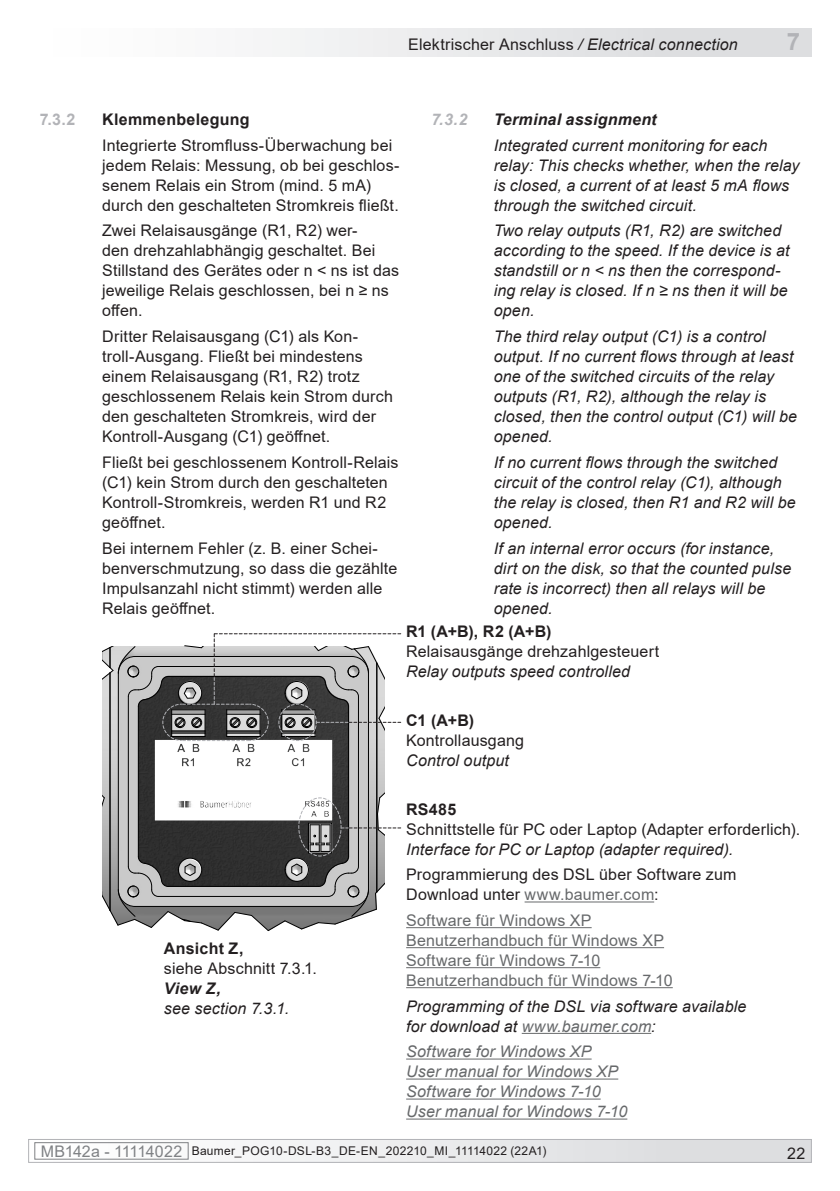
<style>
.page{position:relative;width:840px;height:1191px;background:#fff}
.page>*{position:absolute;margin:0;border:0;box-sizing:border-box;transform-origin:0 0}
.MB-Leiste_oben_recht{font:700 24px "Arial";color:#b2b3b7}
.Kapitel_Text_DE{font:16px/20px "Arial";letter-spacing:.01em;color:#231f20}
.Kapitel_Text_EN{font:italic 16px/20px "Arial";letter-spacing:.01em;color:#231f20}
.DE_links{font:16px/20px "Arial";letter-spacing:.01em;color:#231f20}
.EN_links{font:italic 16px/20px "Arial";letter-spacing:.01em;color:#231f20}
.DE_links-2{font:16px/20px "Arial";letter-spacing:.01em;color:#67696b}
.EN_links-2{font:italic 16px/20px "Arial";letter-spacing:.01em;color:#67696b}
.MB-Leiste_oben_recht-2{font:16px "Arial";letter-spacing:.01em;color:#231f20}
.DE_links-3{font:700 16px "Arial";letter-spacing:.015em;color:#231f20}
.Kapitel_1-1-1_EN{font:italic 700 16px "Arial";letter-spacing:.015em;color:#231f20}
.Kapitel_1-1-1_DE{font:700 16px "Arial";letter-spacing:.02em;color:#231f20}
.Kapitel_1-1-1_DE-2{font:700 16px "Arial";color:#b2b3b7}
.Kapitel_1-1-1_EN-2{font:italic 700 16px "Arial";color:#b2b3b7}
.t1{font:12px "Arial";letter-spacing:.02em;color:#231f20}
.s1{font-style:italic}
.s2{font-weight:700}
.s3{color:#67696b}
.s4{font-size:16px;color:#808285}
</style>
<div class="page">
<div style="left:29px;top:1139px;width:781px;height:23px;background:linear-gradient(to right,#f9f9f9,#dbdcdf)"></div>
<div style="left:35px;top:1142px;width:153px;height:17px;border:1px solid #808285"></div>
<div style="left:28px;top:1139px;width:783px;height:23px;border:1px solid #b2b3b7"></div>
<div style="left:28px;top:28px;width:783px;height:29px;background:linear-gradient(to right,#fff,#d8d9dc)"></div>
<img style="left:102px;top:741px;width:282px;height:40px">
<hr style="left:368px;top:673px;width:1px;height:216px;background:#000">
<hr style="left:118px;top:673px;width:1px;height:216px;background:#000">
<hr style="left:348px;top:706px;width:1px;height:150px;background:#000">
<hr style="left:138px;top:706px;width:1px;height:150px;background:#000">
<hr style="left:358px;top:696px;width:1px;height:170px;background:#000">
<hr style="left:128px;top:696px;width:1px;height:170px;background:#000">
<hr style="left:376px;top:663px;width:1px;height:229px;background:#000">
<hr style="left:110px;top:673px;width:1px;height:237px;background:#000">
<hr style="left:524px;top:901px;width:129px;height:1px;background:#67696b">
<hr style="left:406px;top:927px;width:185px;height:1px;background:#67696b">
<hr style="left:406px;top:947px;width:257px;height:1px;background:#67696b">
<hr style="left:406px;top:967px;width:194px;height:1px;background:#67696b">
<hr style="left:406px;top:987px;width:266px;height:1px;background:#67696b">
<hr style="left:521px;top:1033px;width:130px;height:1px;background:#67696b">
<hr style="left:406px;top:1058px;width:185px;height:1px;background:#67696b">
<hr style="left:406px;top:1078px;width:212px;height:1px;background:#67696b">
<hr style="left:406px;top:1098px;width:194px;height:1px;background:#67696b">
<hr style="left:406px;top:1118px;width:221px;height:1px;background:#67696b">
<svg style="left:102px;top:781px;width:298px;height:149px"></svg>
<svg style="left:102px;top:633px;width:298px;height:108px"></svg>
<p class="MB-Leiste_oben_recht-2" style="left:408px;top:33px;width:331px">Elektrischer Anschluss <span class="s1">/ Electrical connection</span></p>
<p class="MB-Leiste_oben_recht" style="left:786px;top:24px;width:15px">7</p>
<p class="Kapitel_1-1-1_DE-2" style="left:40px;top:108px;width:37px">7.3.2</p>
<p class="Kapitel_1-1-1_DE" style="left:102px;top:108px;width:149px">Klemmenbelegung</p>
<p class="Kapitel_Text_DE" style="left:102px;top:135px;width:299px">Integrierte Stromfluss-Überwachung bei jedem Relais: Messung, ob bei geschlos&shy;senem Relais ein Strom (mind. 5 mA) durch den geschalteten Stromkreis fließt.</p>
<p class="Kapitel_Text_DE" style="left:102px;top:221px;width:298px">Zwei Relaisausgänge (R1, R2) wer-<br>den drehzahlabhängig geschaltet. Bei<br>Stillstand des Gerätes oder n &lt; ns ist das jeweilige Relais geschlossen, bei n ≥ ns offen.</p>
<p class="Kapitel_Text_DE" style="left:102px;top:326px;width:292px">Dritter Relaisausgang (C1) als Kon&shy;troll-Ausgang. Fließt bei mindestens einem Relaisausgang (R1, R2) trotz geschlossenem Relais kein Strom durch den geschalteten Stromkreis, wird der Kontroll-Ausgang (C1) geöffnet.</p>
<p class="Kapitel_Text_DE" style="left:102px;top:452px;width:298px">Fließt bei geschlossenem Kontroll-Relais (C1) kein Strom durch den geschalteten Kontroll-Stromkreis, werden R1 und R2 geöffnet.</p>
<p class="Kapitel_Text_DE" style="left:102px;top:538px;width:296px">Bei internem Fehler (z. B. einer Schei&shy;benverschmutzung, so dass die gezählte Impulsanzahl nicht stimmt) werden alle Relais geöffnet.</p>
<p class="Kapitel_1-1-1_EN-2" style="left:431px;top:109px;width:37px">7.3.2</p>
<p class="Kapitel_1-1-1_EN" style="left:493px;top:109px;width:164px">Terminal assignment</p>
<p class="Kapitel_Text_EN" style="left:493px;top:135px;width:307px">Integrated current monitoring for each relay: This checks whether, when the relay is closed, a current of at least 5 mA flows through the switched circuit.</p>
<p class="Kapitel_Text_EN" style="left:493px;top:221px;width:297px">Two relay outputs (R1, R2) are switched according to the speed. If the device is at standstill or n &lt; ns then the correspond&shy;ing relay is closed. If n ≥ ns then it will be open.</p>
<p class="Kapitel_Text_EN" style="left:493px;top:327px;width:305px">The third relay output (C1) is a control output. If no current flows through at least one of the switched circuits of the relay outputs (R1, R2), although the relay is closed, then the control output (C1) will be opened.</p>
<p class="Kapitel_Text_EN" style="left:493px;top:452px;width:303px">If no current flows through the switched circuit of the control relay (C1), although the relay is closed, then R1 and R2 will be opened.</p>
<p class="Kapitel_Text_EN" style="left:493px;top:538px;width:299px">If an internal error occurs (for instance, dirt on the disk, so that the counted pulse rate is incorrect) then all relays will be opened.</p>
<p class="DE_links" style="left:164px;top:938px;width:155px"><span class="s2">Ansicht Z,<br></span>siehe Abschnitt 7.3.1.</p>
<p class="EN_links" style="left:164px;top:978px;width:127px"><span class="s2">View Z,<br></span>see section 7.3.1.</p>
<p class="DE_links-3" style="left:406px;top:620px;width:147px">R1 (A+B), R2 (A+B)</p>
<p class="DE_links" style="left:406px;top:641px;width:254px">Relaisausgänge drehzahlgesteuert</p>
<p class="EN_links" style="left:406px;top:662px;width:225px">Relay outputs speed controlled</p>
<p class="DE_links-3" style="left:406px;top:709px;width:69px">C1 (A+B)</p>
<p class="DE_links" style="left:406px;top:730px;width:119px">Kontrollausgang</p>
<p class="EN_links" style="left:406px;top:750px;width:104px">Control output</p>
<p class="DE_links-3" style="left:406px;top:797px;width:52px">RS485</p>
<p class="DE_links" style="left:406px;top:819px;width:395px">Schnittstelle für PC oder Laptop (Adapter erforderlich).</p>
<p class="EN_links" style="left:406px;top:839px;width:328px">Interface for PC or Laptop (adapter required).</p>
<p class="DE_links" style="left:406px;top:864px;width:331px">Programmierung des DSL über Software zum<br>Download unter <span class="s3">www.baumer.com</span>:</p>
<p class="DE_links-2" style="left:406px;top:910px;width:268px">Software für Windows XP<br>Benutzerhandbuch für Windows XP<br>Software für Windows 7-10<br>Benutzerhandbuch für Windows 7-10</p>
<p class="EN_links" style="left:406px;top:996px;width:341px">Programming of the DSL via software available for download at <span class="s3">www.baumer.com</span>:</p>
<p class="EN_links-2" style="left:406px;top:1042px;width:222px">Software for Windows XP<br>User manual for Windows XP<br>Software for Windows 7-10<br>User manual for Windows 7-10</p>
<p class="t1" style="left:41px;top:1143px;width:507px"><span class="s4">MB142a - 11114022</span> Baumer_POG10-DSL-B3_DE-EN_202210_MI_11114022 (22A1)</p>
<p class="Kapitel_Text_DE" style="left:786px;top:1143px;width:20px">22</p>
</div>
